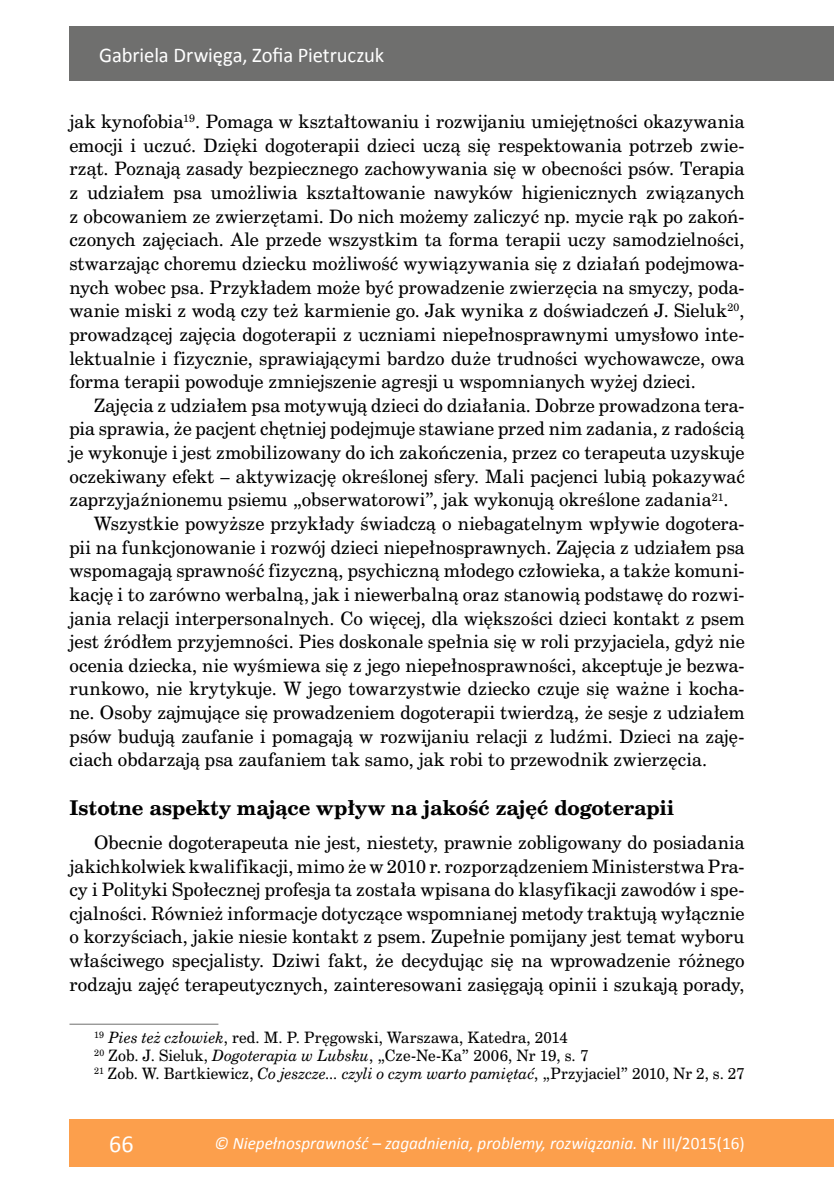
<style>
.page{position:relative;width:834px;height:1191px;background:#fff}
.page>*{position:absolute;margin:0;border:0;box-sizing:border-box;transform-origin:0 0}
.t1{font:24.5px "Calibri";color:#fff}
.t2{font:21px "Calibri";letter-spacing:-.005em;color:#fff}
.t3{font:700 19.25px "Cent Schbook PL";color:#000}
.t4{font:17.5px/23.6px "Cent Schbook PL";letter-spacing:.005em;color:#000;text-align:justify}
.t5{font:italic 17.5px "Calibri";color:#fff}
.t6{font:14.88px/18.4px "Cent Schbook PL";letter-spacing:.01em;color:#000}
.s1{font-style:italic}
.s2{font-style:normal}
</style>
<div class="page">
<div style="left:69px;top:1119px;width:764px;height:47px;background:#fc9f4c"></div>
<hr style="left:833px;top:1119px;width:1px;height:47px;background:#fc9f4c">
<div style="left:69px;top:26px;width:764px;height:55px;background:#6f6f6e"></div>
<hr style="left:69px;top:1023px;width:149px;height:1px;background:#6f6f6e">
<p class="t2" style="left:99px;top:40px;width:286px">Gabriela Drwięga, Zofia Pietruczuk</p>
<p class="t4" style="left:69px;top:110px;width:676px">jak kynofobia<sup>19</sup>. Pomaga w kształtowaniu i rozwijaniu umiejętności okazywania emocji i uczuć. Dzięki dogoterapii dzieci uczą się respektowania potrzeb zwie&shy;rząt. Poznają zasady bezpiecznego zachowywania się w obecności psów. Terapia z udziałem psa umożliwia kształtowanie nawyków higienicznych związanych z obcowaniem ze zwierzętami. Do nich możemy zaliczyć np. mycie rąk po zakoń&shy;czonych zajęciach. Ale przede wszystkim ta forma terapii uczy samodzielności, stwarzając choremu dziecku możliwość wywiązywania się z działań podejmowa&shy;nych wobec psa. Przykładem może być prowadzenie zwierzęcia na smyczy, poda&shy;wanie miski z wodą czy też karmienie go. Jak wynika z doświadczeń J. Sieluk<sup>20</sup>, prowadzącej zajęcia dogoterapii z uczniami niepełnosprawnymi umysłowo inte&shy;lektualnie i fizycznie, sprawiającymi bardzo duże trudności wychowawcze, owa forma terapii powoduje zmniejszenie agresji u wspomnianych wyżej dzieci.</p>
<p class="t4" style="left:94px;top:393px;width:651px">Zajęcia z udziałem psa motywują dzieci do działania. Dobrze prowadzona tera-</p>
<p class="t4" style="left:69px;top:417px;width:676px">pia sprawia, że pacjent chętniej podejmuje stawiane przed nim zadania, z radością</p>
<p class="t4" style="left:69px;top:440px;width:676px">je wykonuje i jest zmobilizowany do ich zakończenia, przez co terapeuta uzyskuje</p>
<p class="t4" style="left:69px;top:464px;width:676px">oczekiwany efekt – aktywizację określonej sfery. Mali pacjenci lubią pokazywać</p>
<p class="t4" style="left:69px;top:488px;width:660px">zaprzyjaźnionemu psiemu „obserwatorowi”, jak wykonują określone zadania<sup>21</sup>.</p>
<p class="t4" style="left:94px;top:511px;width:651px">Wszystkie powyższe przykłady świadczą o niebagatelnym wpływie dogotera-</p>
<p class="t4" style="left:69px;top:535px;width:676px">pii na funkcjonowanie i rozwój dzieci niepełnosprawnych. Zajęcia z udziałem psa</p>
<p class="t4" style="left:69px;top:558px;width:676px">wspomagają sprawność fizyczną, psychiczną młodego człowieka, a także komuni-</p>
<p class="t4" style="left:69px;top:582px;width:676px">kację i to zarówno werbalną, jak i niewerbalną oraz stanowią podstawę do rozwi-</p>
<p class="t4" style="left:69px;top:606px;width:676px">jania relacji interpersonalnych. Co więcej, dla większości dzieci kontakt z psem</p>
<p class="t4" style="left:69px;top:629px;width:676px">jest źródłem przyjemności. Pies doskonale spełnia się w roli przyjaciela, gdyż nie</p>
<p class="t4" style="left:69px;top:653px;width:676px">ocenia dziecka, nie wyśmiewa się z jego niepełnosprawności, akceptuje je bezwa-</p>
<p class="t4" style="left:69px;top:677px;width:676px">runkowo, nie krytykuje. W jego towarzystwie dziecko czuje się ważne i kocha-</p>
<p class="t4" style="left:69px;top:700px;width:676px">ne. Osoby zajmujące się prowadzeniem dogoterapii twierdzą, że sesje z udziałem</p>
<p class="t4" style="left:69px;top:724px;width:676px">psów budują zaufanie i pomagają w rozwijaniu relacji z ludźmi. Dzieci na zaję-</p>
<p class="t4" style="left:69px;top:747px;width:639px">ciach obdarzają psa zaufaniem tak samo, jak robi to przewodnik zwierzęcia.</p>
<p class="t3" style="left:69px;top:795px;width:606px">Istotne aspekty mające wpływ na jakość zajęć dogoterapii</p>
<p class="t4" style="left:69px;top:830px;width:676px;text-indent:25px">Obecnie dogoterapeuta nie jest, niestety, prawnie zobligowany do posiadania jakichkolwiek kwalifikacji, mimo że w 2010 r. rozporządzeniem Ministerstwa Pra&shy;cy i Polityki Społecznej profesja ta została wpisana do klasyfikacji zawodów i spe&shy;cjalności. Również informacje dotyczące wspomnianej metody traktują wyłącznie o korzyściach, jakie niesie kontakt z psem. Zupełnie pomijany jest temat wyboru właściwego specjalisty. Dziwi fakt, że decydując się na wprowadzenie różnego rodzaju zajęć terapeutycznych, zainteresowani zasięgają opinii i szukają porady,</p>
<p class="t6" style="left:94px;top:1027px;width:651px"><sup>19</sup> <span class="s1">Pies też człowiek</span>, red. M. P. Pręgowski, Warszawa, Katedra, 2014<br><sup>20</sup> Zob. J. Sieluk, <span class="s1">Dogoterapia w Lubsku</span>, „Cze-Ne-Ka” 2006, Nr 19, s. 7<br><sup>21</sup> Zob. W. Bartkiewicz, <span class="s1">Co jeszcze... czyli o czym warto pamiętać</span>, „Przyjaciel” 2010, Nr 2, s. 27</p>
<h1 class="t1" style="left:109px;top:1126px;width:26px">66</h1>
<p class="t5" style="left:214px;top:1131px;width:531px">© Niepełnosprawność – zagadnienia, problemy, rozwiązania. <span class="s2">Nr III/2015(16)</span></p>
</div>
